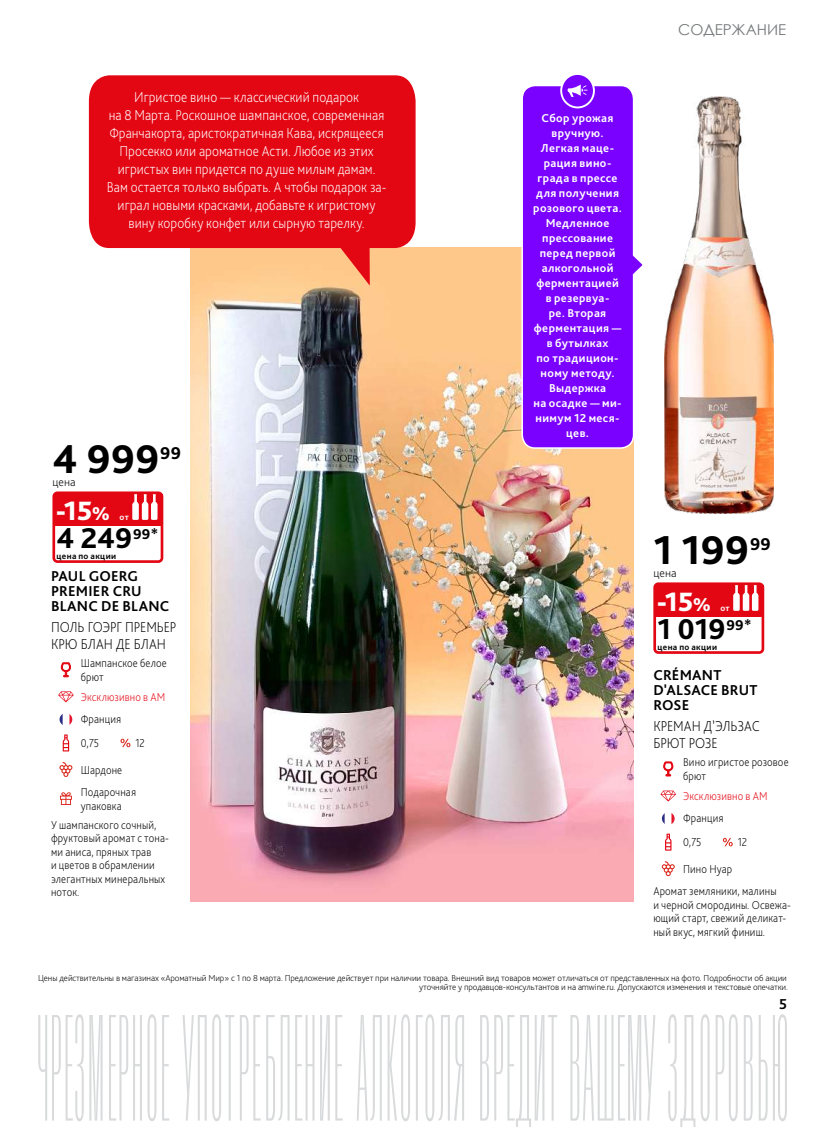
<style>
.page{position:relative;width:838px;height:1127px;background:#fff}
.page>*{position:absolute;margin:0;border:0;box-sizing:border-box;transform-origin:0 0}
.t1{font:800 42px "Bliss Pro";letter-spacing:.01em;color:#000}
.t2{font:800 30px "Bliss Pro";letter-spacing:-.005em;color:#000}
.t3{font:800 27.75px "Bliss Pro";color:#fff}
.t4{font:800 18px "Bliss Pro";color:#000}
.t5{font:200 15px/18px "Bliss Pro";letter-spacing:.005em;color:#fff;text-align:center;scale:.9 1}
.t6{font:700 15px/15px "Bliss Pro";letter-spacing:.015em;color:#000}
.t7{font:200 15px/16.5px "Bliss Pro";letter-spacing:-.005em;color:#000;scale:.9 1}
.t8{font:15px "Century Gothic";color:#76797b}
.t9{font:200 12px/13.5px "Bliss Pro";letter-spacing:.015em;color:#000;scale:.9 1}
.t10{font:700 12px/15px "Bliss Pro";letter-spacing:.03em;color:#fff;text-align:center}
.t11{font:200 12px "Bliss Pro";letter-spacing:.015em;color:#e30613;scale:.9 1}
.t12{font:200 12px "Bliss Pro";letter-spacing:.015em;color:#000}
.t13{font:200 9px/9px "Bliss Pro";letter-spacing:-.01em;color:#000;text-align:right}
.t14{font:700 9px "Bliss Pro";letter-spacing:.045em;color:#000}
.s1{font-size:19.5px}
.s2{font-weight:700;font-size:9px}
</style>
<div class="page">
<img style="left:190px;top:247px;width:444px;height:654px">
<svg style="left:89px;top:75px;width:326px;height:211px;background:#e72c2f"></svg>
<img style="left:665px;top:97px;width:108px;height:417px">
<svg style="left:38px;top:1014px;width:65px;height:107px"></svg>
<svg style="left:109px;top:1014px;width:47px;height:107px"></svg>
<svg style="left:162px;top:1015px;width:7px;height:105px"></svg>
<svg style="left:182px;top:1014px;width:52px;height:107px"></svg>
<svg style="left:240px;top:1015px;width:49px;height:105px"></svg>
<svg style="left:295px;top:1015px;width:19px;height:105px"></svg>
<svg style="left:320px;top:1015px;width:22px;height:105px"></svg>
<svg style="left:357px;top:1014px;width:53px;height:107px"></svg>
<svg style="left:416px;top:1014px;width:48px;height:107px"></svg>
<svg style="left:744px;top:1015px;width:8px;height:105px"></svg>
<svg style="left:480px;top:1015px;width:77px;height:112px"></svg>
<svg style="left:570px;top:1015px;width:85px;height:105px"></svg>
<svg style="left:668px;top:1014px;width:41px;height:113px"></svg>
<svg style="left:715px;top:1014px;width:22px;height:107px"></svg>
<svg style="left:758px;top:1015px;width:9px;height:105px"></svg>
<svg style="left:773px;top:1014px;width:14px;height:107px"></svg>
<svg style="left:663px;top:761px;width:10px;height:15px"></svg>
<svg style="left:660px;top:790px;width:16px;height:11px"></svg>
<svg style="left:662px;top:813px;width:12px;height:12px"></svg>
<svg style="left:665px;top:833px;width:6px;height:17px"></svg>
<svg style="left:723px;top:838px;width:9px;height:8px"></svg>
<svg style="left:661px;top:861px;width:13px;height:15px"></svg>
<svg style="left:61px;top:662px;width:10px;height:15px"></svg>
<svg style="left:58px;top:691px;width:16px;height:11px"></svg>
<svg style="left:60px;top:714px;width:12px;height:11px"></svg>
<svg style="left:63px;top:734px;width:6px;height:17px"></svg>
<svg style="left:120px;top:739px;width:10px;height:8px"></svg>
<svg style="left:59px;top:762px;width:13px;height:15px"></svg>
<svg style="left:60px;top:792px;width:12px;height:13px"></svg>
<div style="left:52px;top:491px;width:111px;height:72px;border:3px solid #e30613;border-radius:4px"></div>
<div style="left:53px;top:494px;width:110px;height:31px;background:#e30613"></div>
<svg style="left:132px;top:494px;width:25px;height:26px"></svg>
<div style="left:653px;top:582px;width:111px;height:72px;border:3px solid #e30613;border-radius:4px"></div>
<div style="left:654px;top:585px;width:109px;height:31px;background:#e30613"></div>
<svg style="left:733px;top:585px;width:25px;height:26px"></svg>
<svg style="left:520px;top:86px;width:123px;height:363px;background:#891cfe"></svg>
<div style="left:561px;top:74px;width:33px;height:33px;background:#7a00ff;border-radius:50%"></div>
<div style="left:560px;top:73px;width:35px;height:35px;border:2px solid #fff;border-radius:50%"></div>
<svg style="left:567px;top:84px;width:20px;height:13px"></svg>
<p class="t5" style="left:107px;top:87px;width:312px">Игристое вино — классический подарок<br>на 8 Марта. Роскошное шампанское, современная Франчакорта, аристократичная Кава, искрящееся Просекко или ароматное Асти. Любое из этих игристых вин придется по душе милым дамам.<br>Вам остается только выбрать. А чтобы подарок за&shy;играл новыми красками, добавьте к игристому вину коробку конфет или сырную тарелку.</p>
<h1 class="t1" style="left:52px;top:433px;width:108px">4 999</h1>
<p class="t4" style="left:160px;top:442px;width:22px">99</p>
<p class="t12" style="left:52px;top:475px;width:25px">цена</p>
<h3 class="t3" style="left:56px;top:493px;width:75px">-15<span class="s1">%</span> <span class="s2">от</span></h3>
<h2 class="t2" style="left:57px;top:520px;width:103px">4 249<sup>99*</sup></h2>
<p class="t14" style="left:57px;top:550px;width:61px">цена по акции</p>
<p class="t6" style="left:51px;top:568px;width:120px">PAUL GOERG<br>PREMIER CRU<br>BLANC DE BLANC</p>
<p class="t7" style="left:51px;top:618px;width:141px">ПОЛЬ ГОЭРГ ПРЕМЬЕР<br>КРЮ БЛАН ДЕ БЛАН</p>
<p class="t9" style="left:81px;top:656px;width:97px">Шампанское белое брют</p>
<p class="t11" style="left:81px;top:690px;width:95px">Эксклюзивно в АМ</p>
<p class="t9" style="left:81px;top:706px;width:46px;line-height:24.6px">Франция<br>0,75</p>
<p class="t9" style="left:136px;top:736px;width:12px">12</p>
<p class="t9" style="left:81px;top:758px;width:63px;line-height:22.4px">Шардоне<br>Подарочная</p>
<p class="t9" style="left:51px;top:796px;width:118px;line-height:19.2px;text-align:center">упаковка<br>У шампанского сочный,</p>
<p class="t9" style="left:51px;top:831px;width:132px">фруктовый аромат с тона&shy;ми аниса, пряных трав<br>и цветов в обрамлении элегантных минеральных ноток.</p>
<p class="t10" style="left:533px;top:110px;width:90px">Cбор урожая вручную.<br>Легкая маце&shy;рация вино&shy;града в прессе для получения розового цвета.<br>Медленное прессование перед первой алкогольной ферментацией в резервуа-<br>ре. Вторая ферментация — в бутылках<br>по традицион&shy;ному методу.<br>Выдержка<br>на осадке — ми&shy;нимум 12 меся&shy;цев.</p>
<p class="t8" style="left:678px;top:19px;width:109px">СОДЕРЖАНИЕ</p>
<h1 class="t1" style="left:653px;top:524px;width:97px">1 199</h1>
<p class="t4" style="left:750px;top:533px;width:22px">99</p>
<p class="t12" style="left:653px;top:566px;width:25px">цена</p>
<h3 class="t3" style="left:656px;top:584px;width:75px">-15<span class="s1">%</span> <span class="s2">от</span></h3>
<h2 class="t2" style="left:657px;top:611px;width:95px">1 019<sup>99*</sup></h2>
<p class="t14" style="left:657px;top:641px;width:61px">цена по акции</p>
<p class="t6" style="left:653px;top:667px;width:106px">CRÉMANT<br>D'ALSACE BRUT<br>ROSE</p>
<p class="t7" style="left:653px;top:717px;width:119px">КРЕМАН Д’ЭЛЬЗАС<br>БРЮТ РОЗЕ</p>
<p class="t9" style="left:683px;top:755px;width:119px">Вино игристое розовое брют</p>
<p class="t11" style="left:683px;top:789px;width:95px">Эксклюзивно в АМ</p>
<p class="t9" style="left:683px;top:805px;width:46px;line-height:24.6px">Франция<br>0,75</p>
<p class="t9" style="left:738px;top:835px;width:12px">12</p>
<p class="t9" style="left:653px;top:857px;width:138px;line-height:22.4px;text-indent:30px">Пино Нуар<br>Аромат земляники, малины</p>
<p class="t9" style="left:653px;top:898px;width:154px">и черной смородины. Освежа&shy;ющий старт, свежий деликат&shy;ный вкус, мягкий финиш.</p>
<p class="t13" style="left:38px;top:973px;width:751px">Цены действительны в магазинах «Ароматный Мир» с 1 по 8 марта. Предложение действует при наличии товара. Внешний вид товаров может отличаться от представленных на фото. Подробности об акции уточняйте у продавцов-консультантов и на amwine.ru. Допускаются изменения и текстовые опечатки.</p>
<p class="t6" style="left:779px;top:996px;width:9px">5</p>
</div>
